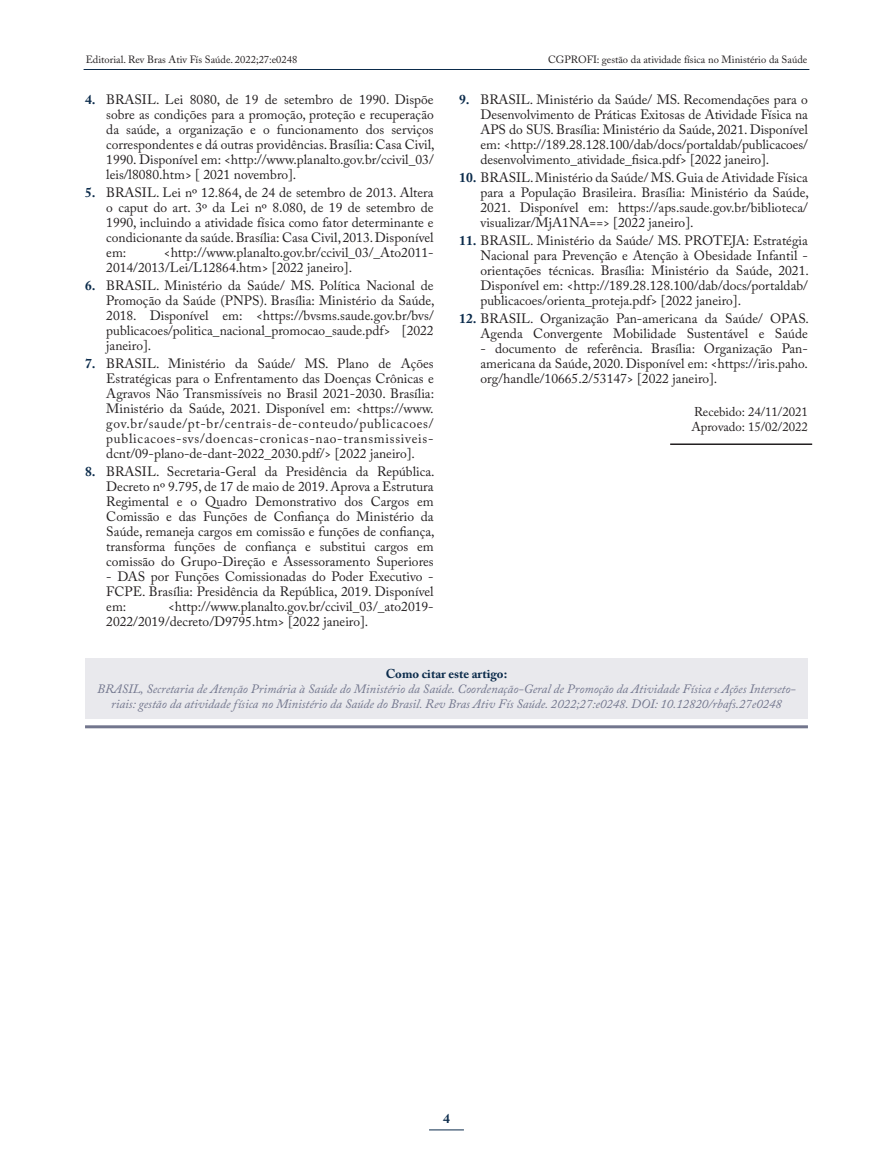
<style>
.page{position:relative;width:893px;height:1170px;background:#fff}
.page>*{position:absolute;margin:0;border:0;box-sizing:border-box;transform-origin:0 0}
.t1{font:13.5px/15px "Adobe Caslon Pro";color:#231f20;text-align:justify}
.t2{font:700 13.5px "Adobe Caslon Pro";color:#0b2b4b}
.t3{font:italic 12.75px/15px "Adobe Caslon Pro";color:#72768d;text-align:center}
.t4{font:12.75px/15px "Adobe Caslon Pro";color:#231f20}
.t5{font:700 12.75px "Adobe Caslon Pro";color:#0b2b4b}
.t6{font:10.5px "Adobe Caslon Pro";color:#231f20}
.s1{font-weight:700;color:#0b2b4b}
</style>
<div class="page">
<hr style="left:429px;top:1129px;width:35px;height:1px;background:#0b2b4b">
<hr style="left:84px;top:69px;width:725px;height:1px;background:#0b2b4b">
<div style="left:85px;top:658px;width:723px;height:60px;background:#e9e9ed"></div>
<hr style="left:85px;top:725px;width:723px;height:3px;background:#72768d">
<hr style="left:670px;top:443px;width:142px;height:2px;background:#231f20">
<p class="t6" style="left:86px;top:53px;width:213px">Editorial. Rev Bras Ativ Fís Saúde. 2022;27:e0248</p>
<p class="t6" style="left:548px;top:53px;width:260px">CGPROFI: gestão da atividade física no Ministério da Saúde</p>
<p class="t1" style="left:106px;top:91px;width:330px;text-indent:-21px"><span class="s1">4.</span> BRASIL. Lei 8080, de 19 de setembro de 1990. Dispõe sobre as condições para a promoção, proteção e recuperação da saúde, a organização e o funcionamento dos serviços correspondentes e dá outras providências. Brasília: Casa Civil, 1990. Disponível em: &lt;http://www.planalto.gov.br/ccivil_03/ leis/l8080.htm&gt; [ 2021 novembro].</p>
<p class="t1" style="left:106px;top:184px;width:329px;text-indent:-21px"><span class="s1">5.</span> BRASIL. Lei nº 12.864, de 24 de setembro de 2013. Altera o caput do art. 3º da Lei nº 8.080, de 19 de setembro de 1990, incluindo a atividade física como fator determinante e condicionante da saúde. Brasília: Casa Civil, 2013. Disponível em:</p>
<p class="t1" style="left:106px;top:244px;width:329px;text-indent:58px">&lt;http://www.planalto.gov.br/ccivil_03/_Ato2011-<br>2014/2013/Lei/L12864.htm&gt; [2022 janeiro].</p>
<p class="t1" style="left:106px;top:277px;width:330px;text-indent:-21px"><span class="s1">6.</span> BRASIL. Ministério da Saúde/ MS. Política Nacional de Promoção da Saúde (PNPS). Brasília: Ministério da Saúde, 2018. Disponível em: &lt;https://bvsms.saude.gov.br/bvs/ publicacoes/politica_nacional_promocao_saude.pdf&gt; [2022 janeiro].</p>
<p class="t1" style="left:106px;top:355px;width:329px;text-indent:-21px"><span class="s1">7.</span> BRASIL. Ministério da Saúde/ MS. Plano de Ações Estratégicas para o Enfrentamento das Doenças Crônicas e Agravos Não Transmissíveis no Brasil 2021-2030. Brasília:<br>Ministério da Saúde, 2021. Disponível em: &lt;https://www. gov.br/saude/pt-br/centrais-de-conteudo/publicacoes/ publicacoes-svs/doencas-cronicas-nao-transmissiveis&shy;dcnt/09-plano-de-dant-2022_2030.pdf/&gt; [2022 janeiro].</p>
<p class="t1" style="left:106px;top:463px;width:330px;text-indent:-21px"><span class="s1">8.</span> BRASIL. Secretaria-Geral da Presidência da República.<br>Decreto nº 9.795, de 17 de maio de 2019. Aprova a Estrutura Regimental e o Quadro Demonstrativo dos Cargos em Comissão e das Funções de Confiança do Ministério da Saúde, remaneja cargos em comissão e funções de confiança, transforma funções de confiança e substitui cargos em comissão do Grupo-Direção e Assessoramento Superiores</p>
<p class="t1" style="left:106px;top:568px;width:329px">- DAS por Funções Comissionadas do Poder Executivo - FCPE. Brasília: Presidência da República, 2019. Disponível em:</p>
<p class="t1" style="left:106px;top:598px;width:329px;text-indent:62px">&lt;http://www.planalto.gov.br/ccivil_03/_ato2019-<br>2022/2019/decreto/D9795.htm&gt; [2022 janeiro].</p>
<p class="t1" style="left:480px;top:91px;width:329px;text-indent:-21px"><span class="s1">9.</span> BRASIL. Ministério da Saúde/ MS. Recomendações para o Desenvolvimento de Práticas Exitosas de Atividade Física na APS do SUS. Brasília: Ministério da Saúde, 2021. Disponível em: &lt;http://189.28.128.100/dab/docs/portaldab/publicacoes/ desenvolvimento_atividade_fisica.pdf&gt; [2022 janeiro].</p>
<p class="t1" style="left:480px;top:169px;width:330px;text-indent:-21px"><span class="s1">10.</span> BRASIL. Ministério da Saúde/ MS. Guia de Atividade Física para a População Brasileira. Brasília: Ministério da Saúde, 2021. Disponível em: https://aps.saude.gov.br/biblioteca/ visualizar/MjA1NA==&gt; [2022 janeiro].</p>
<p class="t1" style="left:480px;top:232px;width:330px;text-indent:-21px"><span class="s1">11.</span> BRASIL. Ministério da Saúde/ MS. PROTEJA: Estratégia Nacional para Prevenção e Atenção à Obesidade Infantil - orientações técnicas. Brasília: Ministério da Saúde, 2021.<br>Disponível em: &lt;http://189.28.128.100/dab/docs/portaldab/ publicacoes/orienta_proteja.pdf&gt; [2022 janeiro].</p>
<p class="t1" style="left:459px;top:310px;width:351px;text-align:right"><span class="s1">12.</span> BRASIL. Organização Pan-americana da Saúde/ OPAS.<br>Agenda Convergente Mobilidade Sustentável e Saúde</p>
<p class="t1" style="left:480px;top:340px;width:329px">- documento de referência. Brasília: Organização Pan&shy;americana da Saúde, 2020. Disponível em: &lt;https://iris.paho. org/handle/10665.2/53147&gt; [2022 janeiro].</p>
<p class="t4" style="left:691px;top:404px;width:118px">Recebido: 24/11/2021<br>Aprovado: 15/02/2022</p>
<p class="t5" style="left:386px;top:666px;width:123px">Como citar este artigo:</p>
<p class="t3" style="left:97px;top:681px;width:700px">BRASIL, Secretaria de Atenção Primária à Saúde do Ministério da Saúde. Coordenação-Geral de Promoção da Atividade Física e Ações Interseto&shy;riais: gestão da atividade física no Ministério da Saúde do Brasil. Rev Bras Ativ Fís Saúde. 2022;27:e0248. DOI: 10.12820/rbafs.27e0248</p>
<p class="t2" style="left:443px;top:1110px;width:8px">4</p>
</div>
